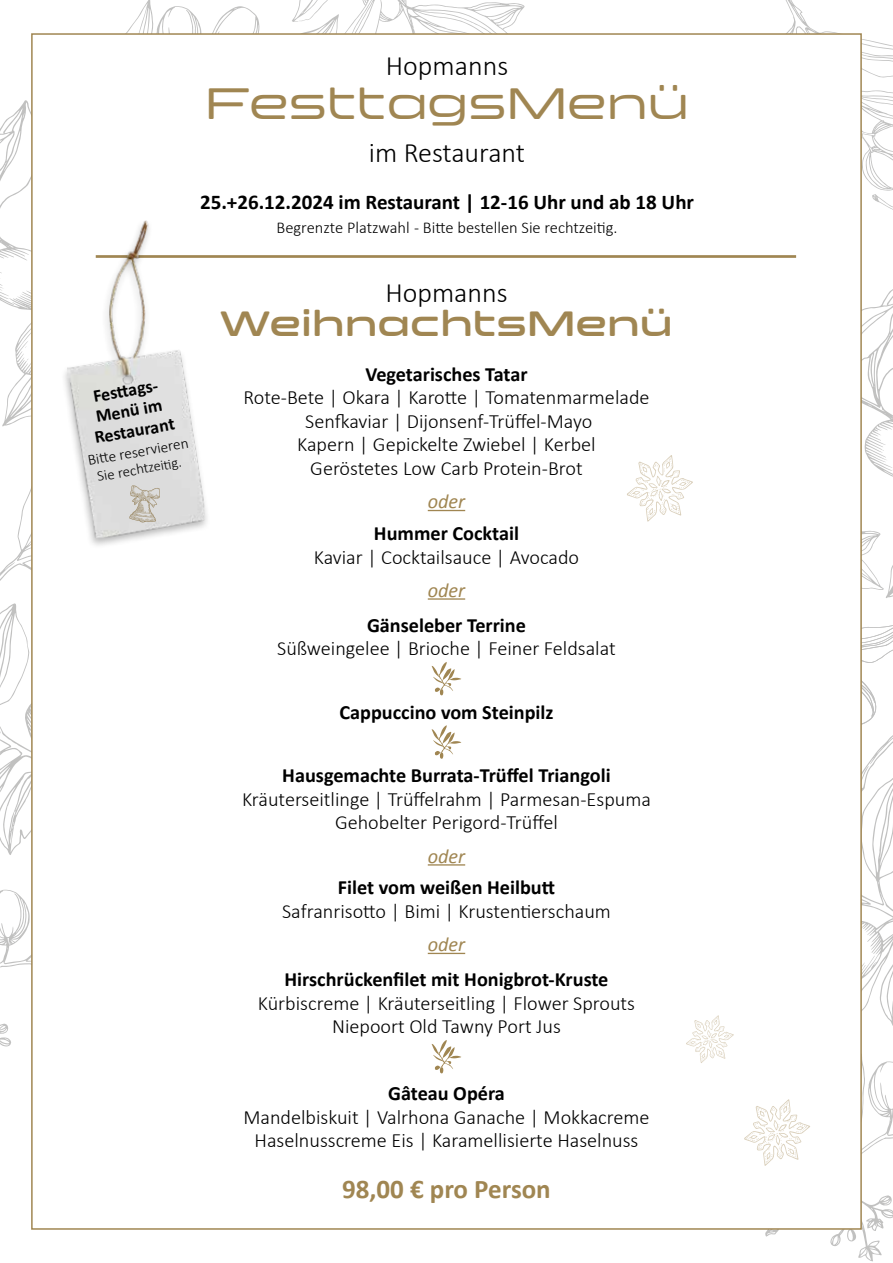
<style>
.page{position:relative;width:893px;height:1263px;background:#fff}
.page>*{position:absolute;margin:0;border:0;box-sizing:border-box;transform-origin:0 0}
.t1{font:45px "Clonoid";color:#a08652}
.t2{font:600 36px "Clonoid";color:#a08652}
.t3{font:300 28.2px "Calibri";color:#000}
.t4{font:700 27px "Calibri";color:#a08652}
.t5{font:700 21px "Calibri";color:#000}
.t6{font:300 20.25px/23.7px "Calibri";color:#000;text-align:center}
.t7{font:700 20.25px "Calibri";color:#000}
.t8{font:italic 20.25px "Calibri";color:#a08652}
.t9{font:700 17.85px/20.4px "Calibri";color:#000;text-align:center}
.t10{font:300 16.5px "Calibri";color:#000}
.t11{font:300 15.3px "Calibri";color:#000}
.t12{font:300 14.85px "Calibri";color:#000}
.s1{font-size:14.25px}
</style>
<div class="page">
<svg style="left:862px;top:820px;width:31px;height:195px"></svg>
<svg style="left:867px;top:367px;width:26px;height:231px"></svg>
<svg style="left:862px;top:393px;width:22px;height:205px"></svg>
<svg style="left:862px;top:625px;width:31px;height:195px"></svg>
<svg style="left:785px;top:0;width:108px;height:367px"></svg>
<svg style="left:0;top:899px;width:31px;height:148px"></svg>
<svg style="left:0;top:542px;width:31px;height:357px"></svg>
<svg style="left:0;top:100px;width:31px;height:327px"></svg>
<svg style="left:126px;top:0;width:76px;height:33px"></svg>
<svg style="left:212px;top:0;width:313px;height:33px"></svg>
<div style="left:31px;top:33px;width:831px;height:1197px;background:#fff;border:2px solid #a08652"></div>
<hr style="left:428px;top:510px;width:37px;height:1px;background:#a08652">
<hr style="left:428px;top:598px;width:37px;height:2px;background:#a08652">
<hr style="left:428px;top:864px;width:37px;height:1px;background:#a08652">
<hr style="left:428px;top:953px;width:37px;height:1px;background:#a08652">
<svg style="left:431px;top:662px;width:30px;height:33px"></svg>
<svg style="left:431px;top:725px;width:30px;height:34px"></svg>
<svg style="left:431px;top:1040px;width:30px;height:33px"></svg>
<hr style="left:96px;top:255px;width:700px;height:3px;background:#a08652">
<div style="left:60px;top:218px;width:151px;height:331px;background:#fff"></div>
<img style="left:64px;top:220px;width:145px;height:320px">
<svg style="left:129px;top:485px;width:31px;height:37px"></svg>
<svg style="left:627px;top:455px;width:66px;height:67px"></svg>
<svg style="left:686px;top:1015px;width:207px;height:247px"></svg>
<h3 class="t3" style="left:386px;top:48px;width:124px">Hopmanns</h3>
<h1 class="t1" style="left:205px;top:75px;width:486px">FesttagsMenü</h1>
<h3 class="t3" style="left:369px;top:135px;width:158px">im Restaurant</h3>
<p class="t5" style="left:200px;top:187px;width:496px">25.+26.12.2024 im Restaurant | 12-16 Uhr und ab 18 Uhr</p>
<p class="t10" style="left:277px;top:217px;width:343px">Begrenzte Platzwahl - Bitte bestellen Sie rechtzeitig.</p>
<p class="t9" style="left:86px;top:386px;width:85px;rotate:-10deg">Festtags-<br>Menü im<br>Restaurant</p>
<p class="t11" style="left:86px;top:451px;width:104px;rotate:-10deg">Bitt e reservieren</p>
<p class="t12" style="left:96px;top:467px;width:87px;rotate:-10deg">Sie recht<span class="s1">zeiti g.</span></p>
<h3 class="t3" style="left:385px;top:275px;width:124px">Hopmanns</h3>
<h2 class="t2" style="left:220px;top:302px;width:454px">WeihnachtsMenü</h2>
<p class="t7" style="left:365px;top:359px;width:164px">Vegetarisches Tatar</p>
<p class="t6" style="left:243px;top:385px;width:408px">Rote-Bete | Okara | Karotte | Tomatenmarmelade Senfkaviar | Dijonsenf-Trüffel-Mayo<br>Kapern | Gepickelte Zwiebel | Kerbel<br>Geröstetes Low Carb Protein-Brot</p>
<p class="t8" style="left:428px;top:487px;width:39px">oder</p>
<p class="t7" style="left:374px;top:519px;width:147px">Hummer Cocktail</p>
<p class="t6" style="left:314px;top:545px;width:267px">Kaviar | Cocktailsauce | Avocado</p>
<p class="t8" style="left:428px;top:576px;width:39px">oder</p>
<p class="t7" style="left:367px;top:611px;width:160px">Gänseleber Terrine</p>
<p class="t6" style="left:277px;top:637px;width:340px">Süßweingelee | Brioche | Feiner Feldsalat</p>
<p class="t7" style="left:339px;top:698px;width:216px">Cappuccino vom Steinpilz</p>
<p class="t7" style="left:282px;top:761px;width:330px">Hausgemachte Burrata-Trüffel Triangoli</p>
<p class="t6" style="left:242px;top:787px;width:410px">Kräuterseitlinge | Trüffelrahm | Parmesan-Espuma<br>Gehobelter Perigord-Trüffel</p>
<p class="t8" style="left:428px;top:842px;width:39px">oder</p>
<p class="t7" style="left:338px;top:873px;width:219px">Filet vom weißen Heilbutt</p>
<p class="t6" style="left:282px;top:899px;width:330px">Safranrisotto | Bimi | Krustentierschaum</p>
<p class="t8" style="left:428px;top:930px;width:39px">oder</p>
<p class="t7" style="left:285px;top:965px;width:325px">Hirschrückenfilet mit Honigbrot-Kruste</p>
<p class="t6" style="left:258px;top:991px;width:379px">Kürbiscreme | Kräuterseitling | Flower Sprouts<br>Niepoort Old Tawny Port Jus</p>
<p class="t7" style="left:388px;top:1079px;width:118px">Gâteau Opéra</p>
<p class="t6" style="left:243px;top:1105px;width:408px">Mandelbiskuit | Valrhona Ganache | Mokkacreme<br>Haselnusscreme Eis | Karamellisierte Haselnuss</p>
<h3 class="t4" style="left:342px;top:1170px;width:210px">98,00 € pro Person</h3>
</div>
